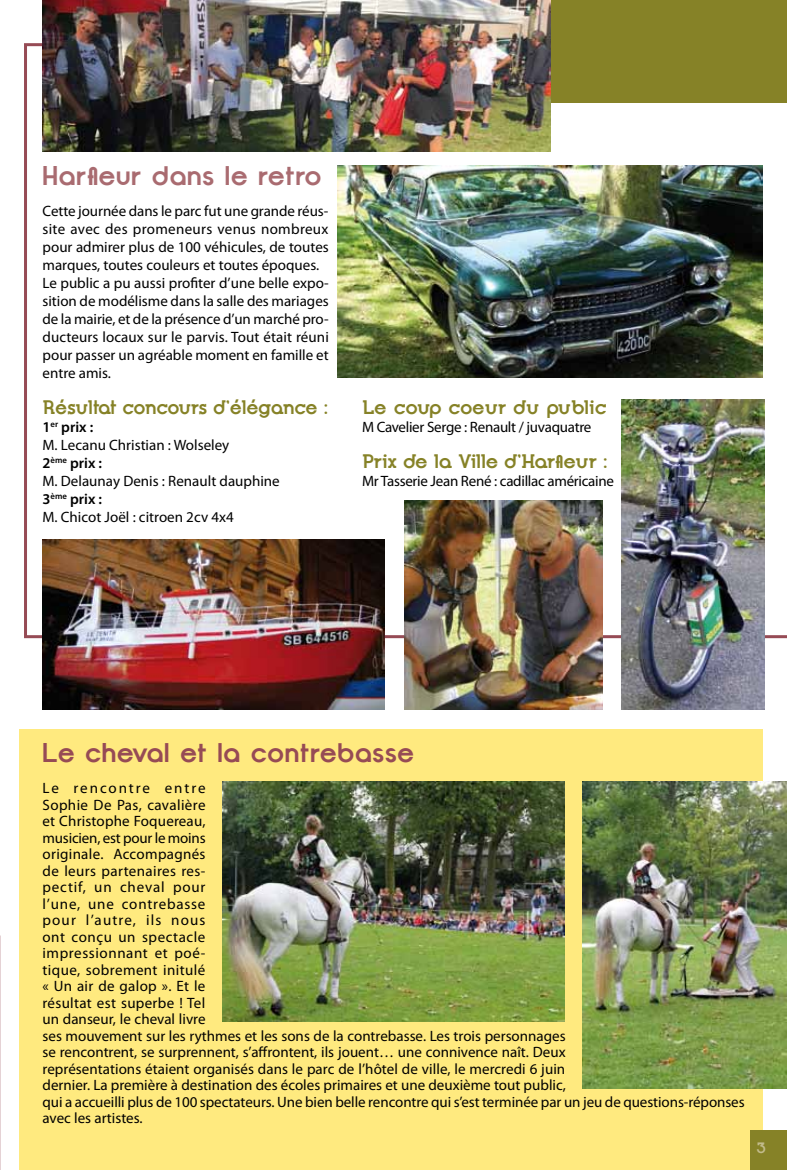
<style>
.page{position:relative;width:787px;height:1170px;background:#fff}
.page>*{position:absolute;margin:0;border:0;box-sizing:border-box;transform-origin:0 0}
.t1{font:700 27px "Opificio";letter-spacing:.025em;color:#964b55}
.t2{font:700 27px "Opificio";letter-spacing:.025em;color:#a96b70}
.t3{font:700 19.5px "Opificio Serif";letter-spacing:-.02em;color:#868227}
.t4{font:15px/16.5px "Myriad Pro";color:#000}
.t5{font:15px "Myriad Pro";letter-spacing:-.02em;color:#000}
.t6{font:700 15px "Opificio Serif";color:#c2bb8c}
.s1{font-weight:600}
</style>
<div class="page">
<svg style="left:24px;top:43px;width:763px;height:595px"></svg>
<div style="left:19px;top:729px;width:743px;height:440px;background:#ffea7f"></div>
<div style="left:551px;top:0;width:236px;height:102px;background:#868227"></div>
<div style="left:750px;top:1130px;width:37px;height:39px;background:#868227"></div>
<img style="left:43px;top:0;width:508px;height:152px">
<img style="left:337px;top:166px;width:425px;height:211px">
<img style="left:582px;top:781px;width:205px;height:307px">
<img style="left:222px;top:781px;width:342px;height:239px">
<img style="left:43px;top:539px;width:341px;height:170px">
<img style="left:404px;top:501px;width:198px;height:208px">
<img style="left:621px;top:400px;width:144px;height:309px">
<h1 class="t2" style="left:43px;top:159px;width:280px">Harfleur dans le retro</h1>
<p class="t4" style="left:43px;top:202px;width:288px;line-height:18px">Cette journée dans le parc fut une grande réus&shy;site avec des promeneurs venus nombreux pour admirer plus de 100 véhicules, de toutes marques, toutes couleurs et toutes époques.<br>Le public a pu aussi profiter d’une belle expo&shy;sition de modélisme dans la salle des mariages de la mairie, et de la présence d’un marché pro&shy;ducteurs locaux sur le parvis. Tout était réuni pour passer un agréable moment en famille et entre amis.</p>
<h2 class="t3" style="left:43px;top:395px;width:287px">Résultat concours d’élégance :</h2>
<p class="t4" style="left:43px;top:418px;width:239px;line-height:18px"><span class="s1">1</span><sup>er</sup> <span class="s1">prix :<br></span>M. Lecanu Christian : Wolseley<br><span class="s1">2</span><sup>ème</sup> <span class="s1">prix :<br></span>M. Delaunay Denis : Renault dauphine<br><span class="s1">3</span><sup>ème</sup> <span class="s1">prix :<br></span>M. Chicot Joël : citroen 2cv 4x4</p>
<h2 class="t3" style="left:362px;top:395px;width:246px">Le coup coeur du public</h2>
<p class="t5" style="left:362px;top:418px;width:231px">M Cavelier Serge : Renault / juvaquatre</p>
<h2 class="t3" style="left:362px;top:449px;width:247px">Prix de la Ville d’Harfleur :</h2>
<p class="t5" style="left:362px;top:472px;width:253px">Mr Tasserie Jean René : cadillac américaine</p>
<h1 class="t1" style="left:43px;top:737px;width:373px">Le cheval et la contrebasse</h1>
<p class="t4" style="left:43px;top:779px;width:703px">Le rencontre entre<br>Sophie De Pas, cavalière<br>et Christophe Foquereau,<br>musicien, est pour le moins<br>originale. Accompagnés<br>de leurs partenaires res-<br>pectif, un cheval pour<br>l’une, une contrebasse<br>pour l’autre, ils nous<br>ont conçu un spectacle<br>impressionnant et poé-<br>tique, sobrement initulé<br>« Un air de galop ». Et le<br>résultat est superbe ! Tel<br>un danseur, le cheval livre<br>ses mouvement sur les rythmes et les sons de la contrebasse. Les trois personnages<br>se rencontrent, se surprennent, s’affrontent, ils jouent… une connivence naît. Deux<br>représentations étaient organisés dans le parc de l’hôtel de ville, le mercredi 6 juin<br>dernier. La première à destination des écoles primaires et une deuxième tout public,<br>qui a accueilli plus de 100 spectateurs. Une bien belle rencontre qui s’est terminée par un jeu de questions-réponses avec les artistes.</p>
<p class="t6" style="left:756px;top:1138px;width:11px">3</p>
</div>
